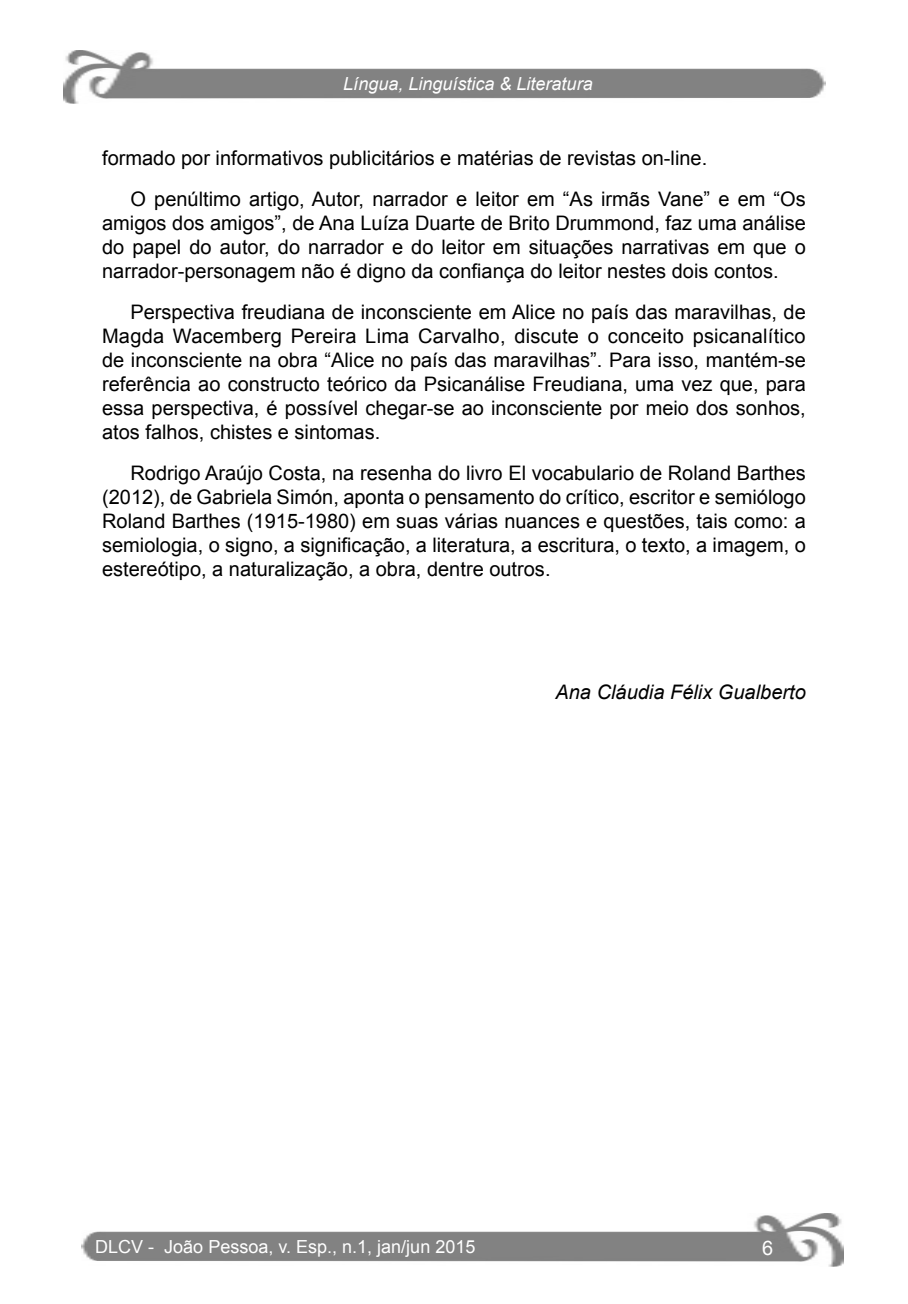
<style>
.page{position:relative;width:908px;height:1304px;background:#fff}
.page>*{position:absolute;margin:0;border:0;box-sizing:border-box;transform-origin:0 0}
.t1{font:20px/24px "Arial";color:#000;text-align:justify}
.t2{font:italic 20px "Arial";color:#000}
.t3{font:20px "Arial";color:#fff}
.t4{font:18px "Arial";color:#fff}
.t5{font:italic 18px "Arial";color:#fff}
</style>
<div class="page">
<img style="left:82px;top:1214px;width:761px;height:53px">
<img style="left:64px;top:51px;width:761px;height:53px">
<p class="t5" style="left:343px;top:72px;width:251px">Língua, Linguística &amp; Literatura</p>
<p class="t1" style="left:102px;top:146px;width:606px">formado por informativos publicitários e matérias de revistas on-line.</p>
<p class="t1" style="left:102px;top:187px;width:705px;text-indent:28px">O penúltimo artigo, Autor, narrador e leitor em “As irmãs Vane” e em “Os amigos dos amigos”, de Ana Luíza Duarte de Brito Drummond, faz uma análise do papel do autor, do narrador e do leitor em situações narrativas em que o narrador-personagem não é digno da confiança do leitor nestes dois contos.</p>
<p class="t1" style="left:102px;top:300px;width:705px;text-indent:28px">Perspectiva freudiana de inconsciente em Alice no país das maravilhas, de Magda Wacemberg Pereira Lima Carvalho, discute o conceito psicanalítico de inconsciente na obra “Alice no país das maravilhas”. Para isso, mantém-se referência ao constructo teórico da Psicanálise Freudiana, uma vez que, para essa perspectiva, é possível chegar-se ao inconsciente por meio dos sonhos, atos falhos, chistes e sintomas.</p>
<p class="t1" style="left:102px;top:461px;width:705px;text-indent:28px">Rodrigo Araújo Costa, na resenha do livro El vocabulario de Roland Barthes (2012), de Gabriela Simón, aponta o pensamento do crítico, escritor e semiólogo Roland Barthes (1915-1980) em suas várias nuances e questões, tais como: a semiologia, o signo, a significação, a literatura, a escritura, o texto, a imagem, o estereótipo, a naturalização, a obra, dentre outros.</p>
<p class="t2" style="left:555px;top:679px;width:252px">Ana Cláudia Félix Gualberto</p>
<p class="t4" style="left:95px;top:1235px;width:381px">DLCV - João Pessoa, v. Esp., n.1, jan/jun 2015</p>
<p class="t3" style="left:762px;top:1235px;width:13px">6</p>
</div>
